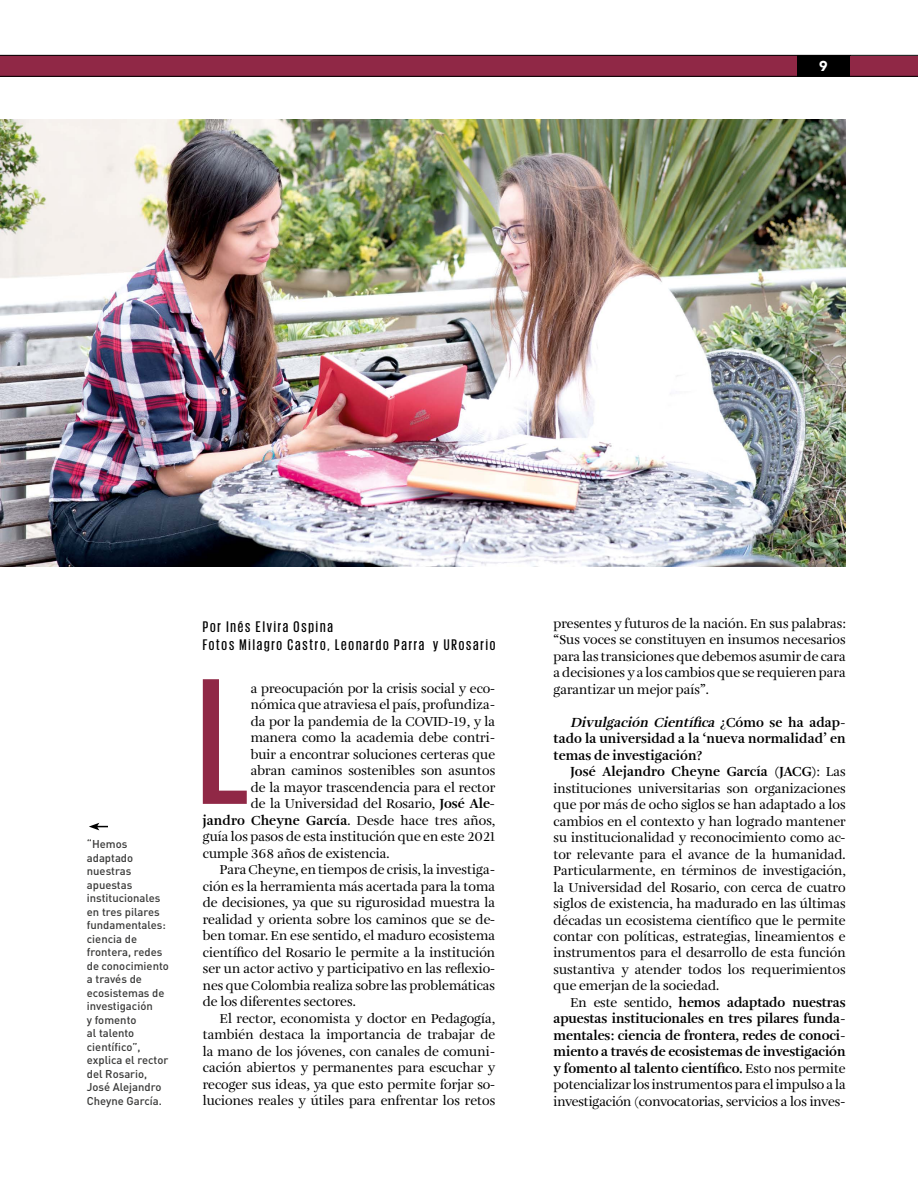
<style>
.page{position:relative;width:918px;height:1188px;background:#fff}
.page>*{position:absolute;margin:0;border:0;box-sizing:border-box;transform-origin:0 0}
.t1{font:500 183.9px "Giorgio Sans";color:#902846}
.t2{font:500 15.75px/18px "Giorgio Sans";letter-spacing:.12em;color:#000}
.t3{font:900 14.25px "Avenir";color:#fff}
.t4{font:13.5px/16.5px "Amalia Pro";color:#000;text-align:justify}
.t5{font:700 13.5px/16.5px "Amalia Pro";letter-spacing:-.01em;color:#000;text-align:justify}
.t6{font:500 11.25px/13.5px "DIN";color:#3a3a39}
.s1{font-weight:700}
.s2{font-style:italic}
.s3{font-weight:400}
</style>
<div class="page">
<svg style="left:0;top:55px;width:918px;height:22px;background:#7c223c"></svg>
<svg style="left:89px;top:823px;width:19px;height:7px"></svg>
<img style="left:0;top:119px;width:846px;height:448px">
<p class="t3" style="left:819px;top:54px;width:10px">9</p>
<p class="t6" style="left:87px;top:837px;width:84px">“Hemos adaptado nuestras apuestas institucionales en tres pilares fundamentales: ciencia de frontera, redes de conocimiento a través de ecosistemas de investigación<br>y fomento<br>al talento científico”, explica el rector del Rosario,<br>José Alejandro<br>Cheyne García.</p>
<p class="t2" style="left:203px;top:617px;width:294px">Por Inés Elvira Ospina<br>Fotos Milagro Castro, Leonardo Parra y URosario</p>
<h1 class="t1" style="left:198px;top:651px;width:53px">L</h1>
<p class="t4" style="left:251px;top:681px;width:246px">a preocupación por la crisis social y eco-</p>
<p class="t4" style="left:251px;top:697px;width:246px">nómica que atraviesa el país, profundiza-</p>
<p class="t4" style="left:251px;top:714px;width:246px">da por la pandemia de la COVID-19, y la</p>
<p class="t4" style="left:251px;top:730px;width:246px">manera como la academia debe contri-</p>
<p class="t4" style="left:251px;top:747px;width:246px">buir a encontrar soluciones certeras que</p>
<p class="t4" style="left:251px;top:763px;width:246px">abran caminos sostenibles son asuntos</p>
<p class="t4" style="left:251px;top:780px;width:246px">de la mayor trascendencia para el rector</p>
<p class="t4" style="left:251px;top:796px;width:246px">de la Universidad del Rosario, <span class="s1">José Ale-</span></p>
<p class="t4" style="left:203px;top:813px;width:294px"><span class="s1">jandro Cheyne García</span>. Desde hace tres años,</p>
<p class="t4" style="left:203px;top:829px;width:294px">guía los pasos de esta institución que en este 2021</p>
<p class="t4" style="left:203px;top:846px;width:188px">cumple 368 años de existencia.</p>
<p class="t4" style="left:220px;top:862px;width:277px">Para Cheyne, en tiempos de crisis, la investiga-</p>
<p class="t4" style="left:203px;top:879px;width:294px">ción es la herramienta más acertada para la toma</p>
<p class="t4" style="left:203px;top:895px;width:294px">de decisiones, ya que su rigurosidad muestra la</p>
<p class="t4" style="left:203px;top:912px;width:294px">realidad y orienta sobre los caminos que se de-</p>
<p class="t4" style="left:203px;top:928px;width:294px">ben tomar. En ese sentido, el maduro ecosistema</p>
<p class="t4" style="left:203px;top:945px;width:294px">científico del Rosario le permite a la institución</p>
<p class="t4" style="left:203px;top:961px;width:294px">ser un actor activo y participativo en las reflexio-</p>
<p class="t4" style="left:203px;top:978px;width:294px">nes que Colombia realiza sobre las problemáticas</p>
<p class="t4" style="left:203px;top:994px;width:154px">de los diferentes sectores.</p>
<p class="t4" style="left:220px;top:1011px;width:277px">El rector, economista y doctor en Pedagogía,</p>
<p class="t4" style="left:203px;top:1027px;width:294px">también destaca la importancia de trabajar de</p>
<p class="t4" style="left:203px;top:1044px;width:294px">la mano de los jóvenes, con canales de comuni-</p>
<p class="t4" style="left:203px;top:1060px;width:294px">cación abiertos y permanentes para escuchar y</p>
<p class="t4" style="left:203px;top:1077px;width:294px">recoger sus ideas, ya que esto permite forjar so-</p>
<p class="t4" style="left:203px;top:1093px;width:294px">luciones reales y útiles para enfrentar los retos</p>
<p class="t4" style="left:554px;top:615px;width:294px">presentes y futuros de la nación. En sus palabras: “Sus voces se constituyen en insumos necesarios para las transiciones que debemos asumir de cara a decisiones y a los cambios que se requieren para garantizar un mejor país”.</p>
<p class="t5" style="left:553px;top:714px;width:294px;text-indent:17px"><span class="s2">Divulgación Científica</span> ¿ C ó m o s e h a a d a p - tado la universidad a la ‘nueva normalidad’ en temas de investigación?</p>
<p class="t4" style="left:553px;top:764px;width:294px;text-indent:17px"><span class="s1">José Alejandro Cheyne García (JACG)</span>: Las instituciones universitarias son organizaciones que por más de ocho siglos se han adaptado a los cambios en el contexto y han logrado mantener su institucionalidad y reconocimiento como ac&shy;tor relevante para el avance de la humanidad.<br>Particularmente, en términos de investigación, la Universidad del Rosario, con cerca de cuatro siglos de existencia, ha madurado en las últimas décadas un ecosistema científico que le permite contar con políticas, estrategias, lineamientos e instrumentos para el desarrollo de esta función sustantiva y atender todos los requerimientos que emerjan de la sociedad.</p>
<p class="t5" style="left:553px;top:995px;width:294px;text-indent:17px"><span class="s3">En este sentido,</span> hemos adaptado nuestras apuestas institucionales en tres pilares funda&shy;mentales: ciencia de frontera, redes de conoci&shy;miento a través de ecosistemas de investigación y fomento al talento científico. <span class="s3">Esto nos permite potencializar los instrumentos para el impulso a la investigación (convocatorias, servicios a los inves-</span></p>
</div>
